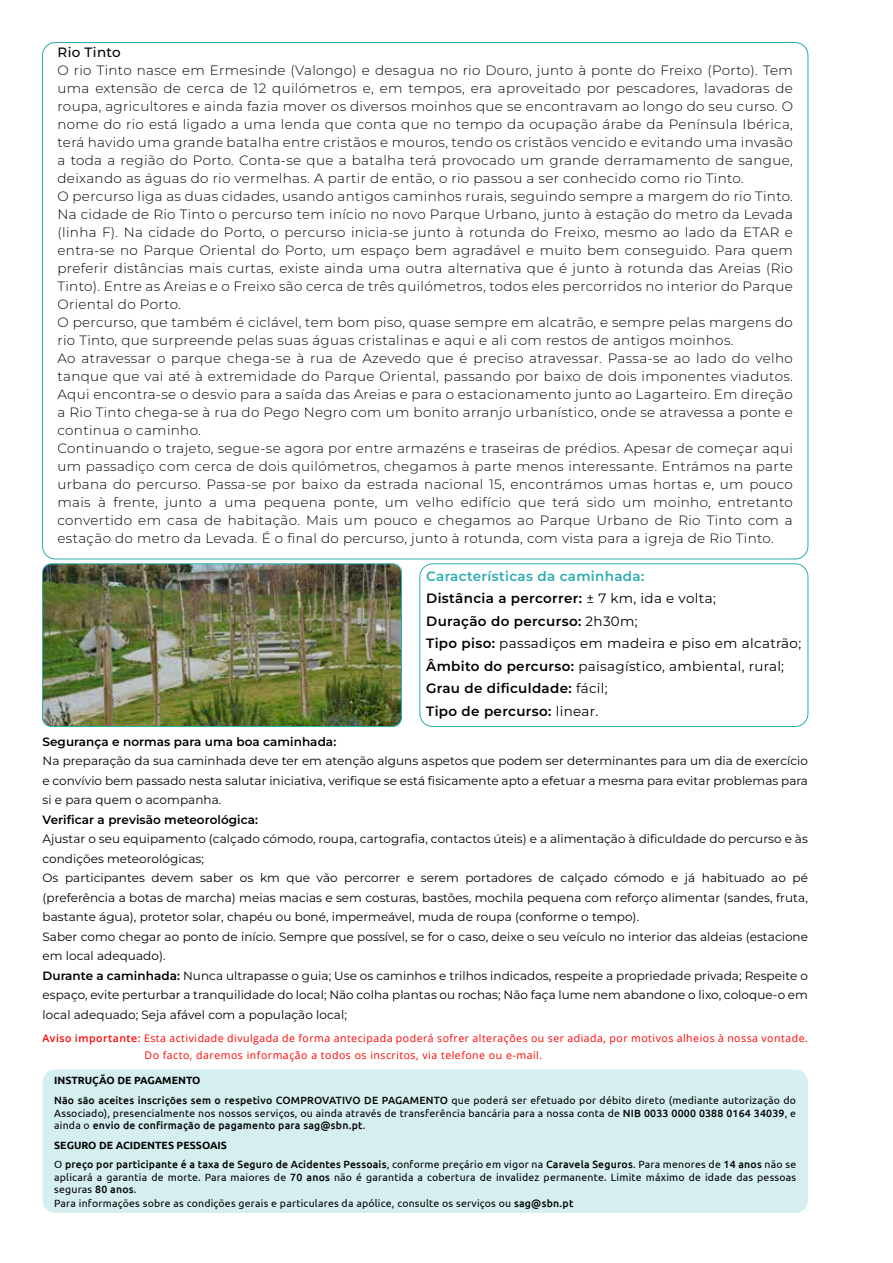
<style>
.page{position:relative;width:893px;height:1263px;background:#fff}
.page>*{position:absolute;margin:0;border:0;box-sizing:border-box;transform-origin:0 0}
.t1{font:300 13.5px/18px "Montserrat";letter-spacing:.025em;color:#000}
.t2{font:13.5px/22.5px "Montserrat";letter-spacing:.025em;color:#000}
.t3{font:500 13.5px "Montserrat";letter-spacing:.025em;color:#000}
.t4{font:12px/19.5px "Montserrat";letter-spacing:.005em;color:#000;text-align:justify}
.t5{font:600 12px "Montserrat";letter-spacing:.005em;color:#000}
.t6{font:10.5px/12.6px "Ubuntu";letter-spacing:.02em;color:#040404}
.t7{font:10.5px/16.5px "Open Sans";letter-spacing:.05em;color:#f00}
.t8{font:500 10.5px/18.6px "Ubuntu";letter-spacing:.02em;color:#000}
.t9{font:500 10.5px/20.1px "Ubuntu";letter-spacing:.02em;color:#040404}
.s1{font-weight:600;color:#2dacaf}
.s2{font-weight:600}
.s3{font-weight:700}
.s4{font-weight:400}
.s5{font-weight:500}
.s6{font-weight:700;color:#040404}
.s7{font-weight:400;color:#040404}
.s8{color:#040404}
</style>
<div class="page">
<div style="left:43px;top:1069px;width:765px;height:144px;background:#d5eeef;border-radius:13px"></div>
<div style="left:419px;top:563px;width:389px;height:164px;border:1px solid #2dacaf;border-radius:13px"></div>
<img style="left:43px;top:565px;width:358px;height:161px">
<div style="left:42px;top:563px;width:360px;height:164px;border:1px solid #2dacaf;border-radius:9px"></div>
<p class="t3" style="left:58px;top:44px;width:65px">Rio Tinto</p>
<p class="t1" style="left:58px;top:61px;width:737px">O rio Tinto nasce em Ermesinde (Valongo) e desagua no rio Douro, junto à ponte do Freixo (Porto). Tem uma extensão de cerca de 12 quilómetros e, em tempos, era aproveitado por pescadores, lavadoras de roupa, agricultores e ainda fazia mover os diversos moinhos que se encontravam ao longo do seu curso. O nome do rio está ligado a uma lenda que conta que no tempo da ocupação árabe da Península Ibérica, terá havido uma grande batalha entre cristãos e mouros, tendo os cristãos vencido e evitando uma invasão a toda a região do Porto. Conta-se que a batalha terá provocado um grande derramamento de sangue, deixando as águas do rio vermelhas. A partir de então, o rio passou a ser conhecido como rio Tinto.<br>O percurso liga as duas cidades, usando antigos caminhos rurais, seguindo sempre a margem do rio Tinto.<br>Na cidade de Rio Tinto o percurso tem início no novo Parque Urbano, junto à estação do metro da Levada (linha F). Na cidade do Porto, o percurso inicia-se junto à rotunda do Freixo, mesmo ao lado da ETAR e entra-se no Parque Oriental do Porto, um espaço bem agradável e muito bem conseguido. Para quem preferir distâncias mais curtas, existe ainda uma outra alternativa que é junto à rotunda das Areias (Rio Tinto). Entre as Areias e o Freixo são cerca de três quilómetros, todos eles percorridos no interior do Parque Oriental do Porto.<br>O percurso, que também é ciclável, tem bom piso, quase sempre em alcatrão, e sempre pelas margens do rio Tinto, que surpreende pelas suas águas cristalinas e aqui e ali com restos de antigos moinhos.<br>Ao atravessar o parque chega-se à rua de Azevedo que é preciso atravessar. Passa-se ao lado do velho tanque que vai até à extremidade do Parque Oriental, passando por baixo de dois imponentes viadutos.<br>Aqui encontra-se o desvio para a saída das Areias e para o estacionamento junto ao Lagarteiro. Em direção a Rio Tinto chega-se à rua do Pego Negro com um bonito arranjo urbanístico, onde se atravessa a ponte e continua o caminho.<br>Continuando o trajeto, segue-se agora por entre armazéns e traseiras de prédios. Apesar de começar aqui um passadiço com cerca de dois quilómetros, chegamos à parte menos interessante. Entrámos na parte urbana do percurso. Passa-se por baixo da estrada nacional 15, encontrámos umas hortas e, um pouco mais à frente, junto a uma pequena ponte, um velho edifício que terá sido um moinho, entretanto convertido em casa de habitação. Mais um pouco e chegamos ao Parque Urbano de Rio Tinto com a estação do metro da Levada. É o final do percurso, junto à rotunda, com vista para a igreja de Rio Tinto.</p>
<p class="t2" style="left:426px;top:564px;width:376px"><span class="s1">Características da caminhada:<br></span><span class="s2">Distância a percorrer:</span> ± 7 km, ida e volta;<br><span class="s2">Duração do percurso:</span> 2h30m;<br><span class="s2">Tipo piso:</span> passadiços em madeira e piso em alcatrão; <span class="s2">Âmbito do percurso:</span> paisagístico, ambiental, rural; <span class="s2">Grau de dificuldade:</span> fácil;<br><span class="s2">Tipo de percurso:</span> linear.</p>
<p class="t5" style="left:43px;top:733px;width:295px">Segurança e normas para uma boa caminhada:</p>
<p class="t4" style="left:43px;top:751px;width:767px">Na preparação da sua caminhada deve ter em atenção alguns aspetos que podem ser determinantes para um dia de exercício e convívio bem passado nesta salutar iniciativa, verifique se está fisicamente apto a efetuar a mesma para evitar problemas para si e para quem o acompanha.</p>
<p class="t5" style="left:43px;top:811px;width:217px">Verificar a previsão meteorológica:</p>
<p class="t4" style="left:43px;top:829px;width:767px;text-align:left">Ajustar o seu equipamento (calçado cómodo, roupa, cartografia, contactos úteis) e a alimentação à dificuldade do percurso e às condições meteorológicas;<br>Os participantes devem saber os km que vão percorrer e serem portadores de calçado cómodo e já habituado ao pé (preferência a botas de marcha) meias macias e sem costuras, bastões, mochila pequena com reforço alimentar (sandes, fruta, bastante água), protetor solar, chapéu ou boné, impermeável, muda de roupa (conforme o tempo).<br>Saber como chegar ao ponto de início. Sempre que possível, se for o caso, deixe o seu veículo no interior das aldeias (estacione em local adequado).<br><span class="s2">Durante a caminhada:</span> Nunca ultrapasse o guia; Use os caminhos e trilhos indicados, respeite a propriedade privada; Respeite o espaço, evite perturbar a tranquilidade do local; Não colha plantas ou rochas; Não faça lume nem abandone o lixo, coloque-o em local adequado; Seja afável com a população local;</p>
<p class="t7" style="left:145px;top:1030px;width:665px;text-indent:-102px"><span class="s2">Aviso importante:</span> Esta actividade divulgada de forma antecipada poderá sofrer alterações ou ser adiada, por motivos alheios à nossa vontade.<br>Do facto, daremos informação a todos os inscritos, via telefone ou e-mail.</p>
<p class="t9" style="left:54px;top:1070px;width:743px"><span class="s3">INSTRUÇÃO DE PAGAMENTO<br></span>Não são aceites inscrições sem o respetivo COMPROVATIVO DE PAGAMENTO <span class="s4">que poderá ser efetuado por débito direto (mediante autorização do</span></p>
<p class="t6" style="left:54px;top:1106px;width:743px">Associado), presencialmente nos nossos serviços, ou ainda através de transferência bancária para a nossa conta de <span class="s5">NIB 0033 0000 0388 0164 34039</span>, e ainda o <span class="s5">envio de confirmação de pagamento para sag@sbn.pt</span>.</p>
<p class="t8" style="left:54px;top:1136px;width:743px"><span class="s6">SEGURO DE ACIDENTES PESSOAIS<br></span><span class="s7">O</span> preço por participante é a taxa de Seguro de Acidentes Pessoais<span class="s7">, conforme preçário em vigor na</span> <span class="s8">Caravela Seguros</span><span class="s7">. Para menores de</span> <span class="s8">14 anos</span> <span class="s7">não se</span></p>
<p class="t6" style="left:54px;top:1170px;width:743px">aplicará a garantia de morte. Para maiores de <span class="s5">70 anos</span> não é garantida a cobertura de invalidez permanente. Limite máximo de idade das pessoas seguras <span class="s5">80 anos</span>.</p>
<p class="t6" style="left:54px;top:1197px;width:521px">Para informações sobre as condições gerais e particulares da apólice, consulte os serviços ou <span class="s5">sag@sbn.pt</span></p>
</div>
